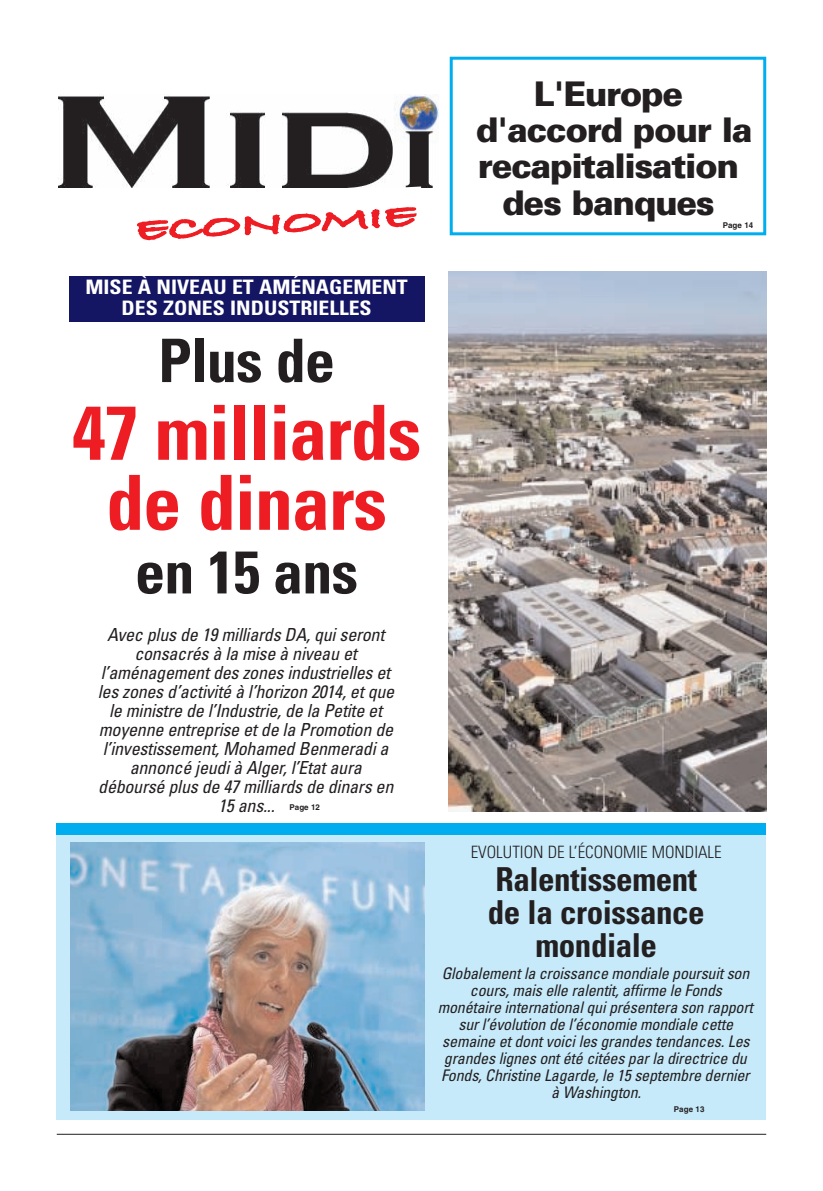
<style>
.page{position:relative;width:823px;height:1191px;background:#fff}
.page>*{position:absolute;margin:0;border:0;box-sizing:border-box;transform-origin:0 0}
.t1{font:700 condensed 76px/70px "Univers";letter-spacing:-.015em;color:#ee1d23;text-align:center}
.t2{font:700 condensed 60px "Univers";letter-spacing:-.015em;color:#231f20}
.t3{font:900 34px/36px "Univers";letter-spacing:-.04em;color:#231f20;text-align:center}
.t4{font:700 condensed 33px/33px "Univers";letter-spacing:-.015em;color:#231f20;text-align:center}
.t5{font:700 32.3px "Bradley Hand ITCTT";color:#ee1d23;scale:1.71 1}
.t6{font:700 condensed 19.9px/20.7px "Univers";color:#fff;text-align:center;scale:1.09 1}
.t7{font:italic condensed 18px/19px "Univers";letter-spacing:-.015em;color:#231f20;text-align:center}
.t8{font:300 condensed 17px "Univers";color:#231f20}
.t9{font:italic condensed 16px/17px "Univers";letter-spacing:-.015em;color:#231f20;text-align:center}
.t10{font:700 8px "Helvetica";color:#231f20}
</style>
<div class="page">
<div style="left:57px;top:823px;width:708px;height:297px;background:#c6eafa"></div>
<img style="left:448px;top:271px;width:317px;height:540px">
<hr style="left:57px;top:1134px;width:708px;height:1px;background:#231f20">
<img style="left:58px;top:95px;width:380px;height:93px">
<svg style="left:132px;top:186px;width:292px;height:2px"></svg>
<div style="left:449px;top:57px;width:316px;height:178px;border:3px solid #00aeef"></div>
<div style="left:69px;top:276px;width:355px;height:46px;background:#141563"></div>
<img style="left:70px;top:842px;width:354px;height:268px">
<div style="left:57px;top:823px;width:708px;height:11px;background:#00aeef"></div>
<h3 class="t5" style="left:133px;top:206px;width:167px;rotate:-3deg">ECONOMIE</h3>
<p class="t6" style="left:85px;top:278px;width:297px">MISE À NIVEAU ET AMÉNAGEMENT<br>DES ZONES INDUSTRIELLES</p>
<h2 class="t2" style="left:158px;top:339px;width:178px">Plus de</h2>
<h1 class="t1" style="left:72px;top:404px;width:351px">47 milliards de dinars</h1>
<h2 class="t2" style="left:135px;top:550px;width:224px">en 15 ans</h2>
<p class="t7" style="left:98px;top:626px;width:298px">Avec plus de 19 milliards DA, qui seront consacrés à la mise à niveau et l’aménagement des zones industrielles et les zones d’activité à l’horizon 2014, et que le ministre de l’Industrie, de la Petite et moyenne entreprise et de la Promotion de l’investissement, Mohamed Benmeradi a annoncé jeudi à Alger, l’Etat aura déboursé plus de 47 milliards de dinars en 15 ans...</p>
<p class="t10" style="left:289px;top:804px;width:32px">Page 12</p>
<h3 class="t3" style="left:475px;top:79px;width:278px">L'Europe d'accord pour la recapitalisation des banques</h3>
<p class="t10" style="left:722px;top:222px;width:32px">Page 14</p>
<p class="t8" style="left:470px;top:845px;width:252px">EVOLUTION DE L’ÉCONOMIE MONDIALE</p>
<h3 class="t4" style="left:487px;top:865px;width:218px">Ralentissement de la croissance mondiale</h3>
<p class="t9" style="left:437px;top:966px;width:316px">Globalement la croissance mondiale poursuit son cours, mais elle ralentit, affirme le Fonds monétaire international qui présentera son rapport sur l’évolution de l’économie mondiale cette semaine et dont voici les grandes tendances. Les grandes lignes ont été citées par la directrice du Fonds, Christine Lagarde, le 15 septembre dernier à Washington.</p>
<p class="t10" style="left:673px;top:1106px;width:32px">Page 13</p>
</div>
